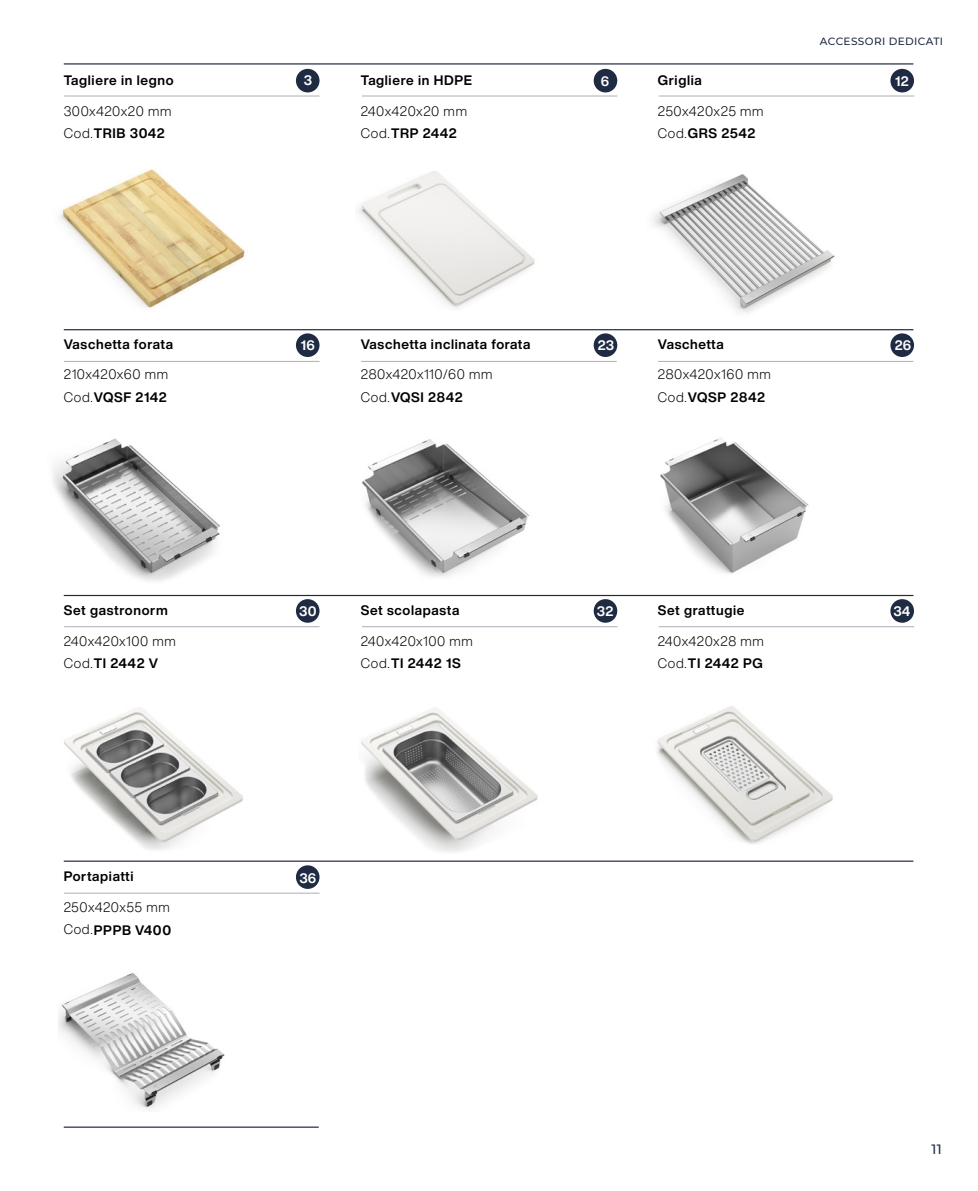
<style>
.page{position:relative;width:978px;height:1191px;background:#fff}
.page>*{position:absolute;margin:0;border:0;box-sizing:border-box;transform-origin:0 0}
.t1{font:700 13.5px "Helvetica Now Display";letter-spacing:.045em;color:#000}
.t2{font:300 13.5px "Helvetica Now Display";letter-spacing:.035em;color:#000}
.t3{font:700 13.5px "Helvetica Now Display";letter-spacing:.02em;color:#fff}
.t4{font:500 13.5px "Montserrat";color:#1f2b43}
.t5{font:500 10.5px "Montserrat";letter-spacing:.035em;color:#1f2b43}
.s1{font-weight:300}
</style>
<div class="page">
<img style="left:653px;top:174px;width:182px;height:139px">
<img style="left:53px;top:438px;width:167px;height:143px">
<img style="left:362px;top:439px;width:168px;height:138px">
<img style="left:660px;top:438px;width:149px;height:136px">
<img style="left:58px;top:972px;width:167px;height:138px">
<img style="left:359px;top:171px;width:176px;height:137px">
<img style="left:64px;top:707px;width:179px;height:143px">
<img style="left:361px;top:708px;width:177px;height:144px">
<img style="left:657px;top:706px;width:176px;height:138px">
<img style="left:59px;top:169px;width:186px;height:139px">
<svg style="left:64px;top:96px;width:256px;height:1px"></svg>
<svg style="left:362px;top:96px;width:255px;height:1px"></svg>
<hr style="left:64px;top:63px;width:850px;height:2px;background:#1f2b43">
<hr style="left:64px;top:329px;width:850px;height:1px;background:#1f2b43">
<hr style="left:64px;top:595px;width:850px;height:1px;background:#1f2b43">
<hr style="left:64px;top:860px;width:850px;height:1px;background:#1f2b43">
<svg style="left:64px;top:361px;width:256px;height:1px"></svg>
<svg style="left:64px;top:626px;width:256px;height:1px"></svg>
<svg style="left:362px;top:626px;width:255px;height:1px"></svg>
<svg style="left:64px;top:893px;width:256px;height:1px"></svg>
<svg style="left:361px;top:361px;width:256px;height:1px"></svg>
<svg style="left:659px;top:96px;width:255px;height:1px"></svg>
<svg style="left:659px;top:626px;width:255px;height:1px"></svg>
<svg style="left:658px;top:361px;width:255px;height:1px"></svg>
<div style="left:296px;top:69px;width:24px;height:23px;background:#1f2b43;border-radius:50%"></div>
<div style="left:594px;top:69px;width:23px;height:23px;background:#1f2b43;border-radius:50%"></div>
<div style="left:296px;top:333px;width:24px;height:24px;background:#1f2b43;border-radius:50%"></div>
<div style="left:594px;top:333px;width:23px;height:24px;background:#1f2b43;border-radius:50%"></div>
<div style="left:296px;top:599px;width:24px;height:24px;background:#1f2b43;border-radius:50%"></div>
<div style="left:594px;top:599px;width:23px;height:24px;background:#1f2b43;border-radius:50%"></div>
<div style="left:296px;top:865px;width:24px;height:24px;background:#1f2b43;border-radius:50%"></div>
<div style="left:890px;top:69px;width:24px;height:23px;background:#1f2b43;border-radius:50%"></div>
<div style="left:890px;top:333px;width:24px;height:24px;background:#1f2b43;border-radius:50%"></div>
<div style="left:890px;top:599px;width:24px;height:24px;background:#1f2b43;border-radius:50%"></div>
<hr style="left:64px;top:1126px;width:255px;height:1px;background:#1f2b43">
<p class="t5" style="left:820px;top:34px;width:125px">ACCESSORI DEDICATI</p>
<p class="t1" style="left:64px;top:71px;width:111px">Tagliere in legno</p>
<p class="t3" style="left:304px;top:71px;width:10px">3</p>
<p class="t3" style="left:601px;top:72px;width:10px">6</p>
<p class="t3" style="left:895px;top:72px;width:15px">12</p>
<p class="t1" style="left:361px;top:71px;width:113px">Tagliere in HDPE</p>
<p class="t1" style="left:658px;top:71px;width:46px">Griglia</p>
<p class="t2" style="left:64px;top:102px;width:109px">300x420x20 mm</p>
<p class="t2" style="left:361px;top:102px;width:108px">240x420x20 mm</p>
<p class="t2" style="left:658px;top:102px;width:107px">250x420x25 mm</p>
<p class="t1" style="left:64px;top:124px;width:103px"><span class="s1">Cod.</span>TRIB 3042</p>
<p class="t1" style="left:361px;top:124px;width:97px"><span class="s1">Cod.</span>TRP 2442</p>
<p class="t1" style="left:658px;top:124px;width:99px"><span class="s1">Cod.</span>GRS 2542</p>
<p class="t1" style="left:64px;top:335px;width:111px">Vaschetta forata</p>
<p class="t3" style="left:301px;top:336px;width:16px">16</p>
<p class="t1" style="left:361px;top:335px;width:171px">Vaschetta inclinata forata</p>
<p class="t3" style="left:598px;top:336px;width:18px">23</p>
<p class="t1" style="left:658px;top:335px;width:67px">Vaschetta</p>
<p class="t3" style="left:895px;top:336px;width:18px">26</p>
<p class="t2" style="left:64px;top:365px;width:106px">210x420x60 mm</p>
<p class="t2" style="left:361px;top:365px;width:133px">280x420x110/60 mm</p>
<p class="t2" style="left:658px;top:365px;width:114px">280x420x160 mm</p>
<p class="t1" style="left:64px;top:387px;width:105px"><span class="s1">Cod.</span>VQSF 2142</p>
<p class="t1" style="left:361px;top:387px;width:103px"><span class="s1">Cod.</span>VQSI 2842</p>
<p class="t1" style="left:658px;top:387px;width:109px"><span class="s1">Cod.</span>VQSP 2842</p>
<p class="t1" style="left:64px;top:601px;width:106px">Set gastronorm</p>
<p class="t1" style="left:361px;top:601px;width:100px">Set scolapasta</p>
<p class="t3" style="left:299px;top:602px;width:19px">30</p>
<p class="t3" style="left:597px;top:602px;width:18px">32</p>
<p class="t1" style="left:658px;top:601px;width:88px">Set grattugie</p>
<p class="t2" style="left:64px;top:632px;width:114px">240x420x100 mm</p>
<p class="t2" style="left:361px;top:632px;width:114px">240x420x100 mm</p>
<p class="t2" style="left:658px;top:632px;width:108px">240x420x28 mm</p>
<p class="t1" style="left:64px;top:654px;width:96px"><span class="s1">Cod.</span>TI 2442 V</p>
<p class="t1" style="left:361px;top:654px;width:101px"><span class="s1">Cod.</span>TI 2442 1S</p>
<p class="t1" style="left:658px;top:654px;width:106px"><span class="s1">Cod.</span>TI 2442 PG</p>
<p class="t1" style="left:64px;top:867px;width:71px">Portapiatti</p>
<p class="t2" style="left:64px;top:898px;width:108px">250x420x55 mm</p>
<p class="t1" style="left:64px;top:920px;width:109px"><span class="s1">Cod.</span>PPPB V400</p>
<p class="t3" style="left:299px;top:868px;width:18px">36</p>
<p class="t3" style="left:893px;top:602px;width:19px">34</p>
<p class="t4" style="left:931px;top:1139px;width:12px">11</p>
</div>
